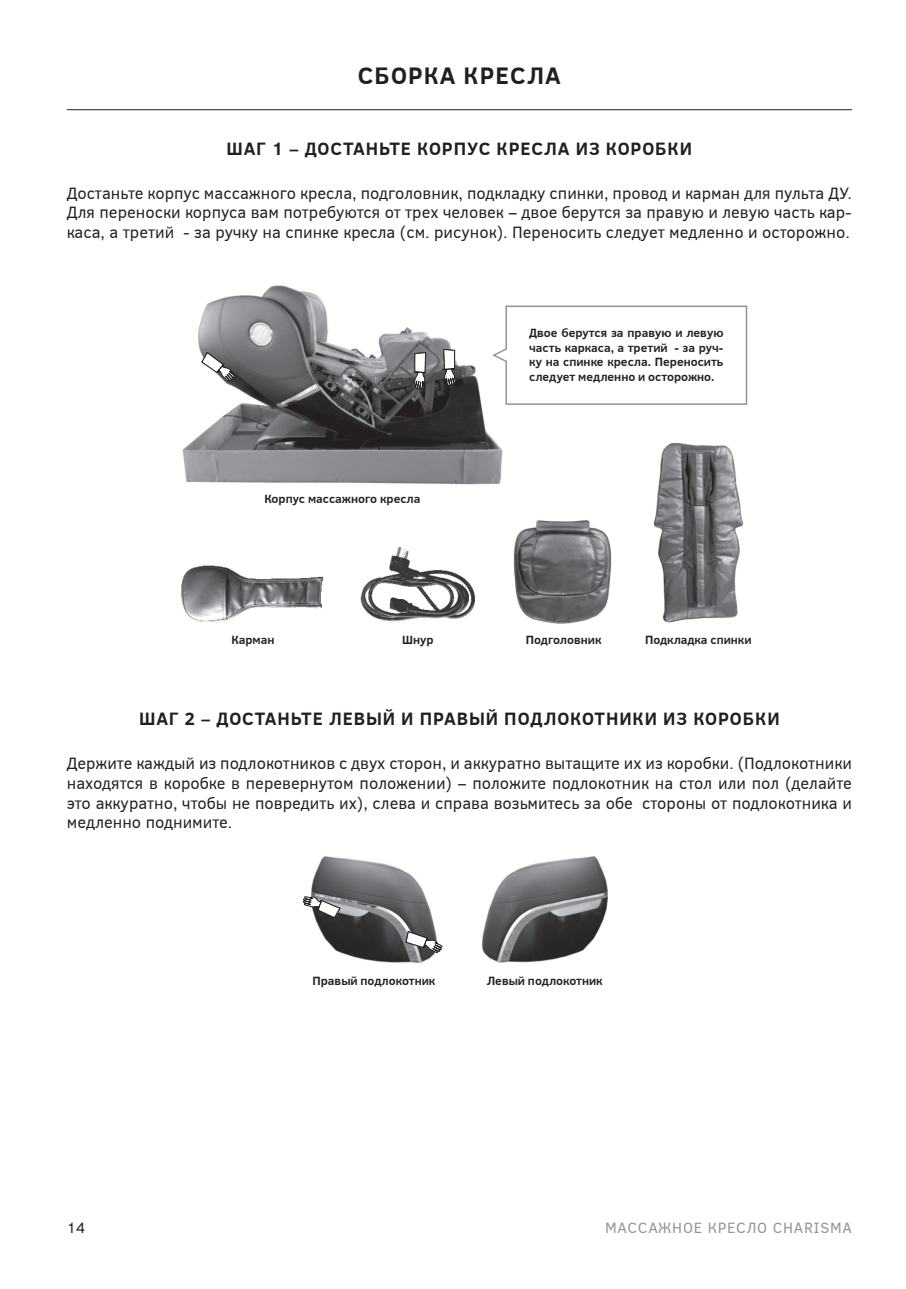
<style>
.page{position:relative;width:906px;height:1289px;background:#fff}
.page>*{position:absolute;margin:0;border:0;box-sizing:border-box;transform-origin:0 0}
.t1{font:700 24px "Clear Sans";letter-spacing:.05em;color:#231f20}
.t2{font:700 18px "Clear Sans";letter-spacing:.05em;color:#231f20}
.t3{font:16.5px/19.8px "Clear Sans";color:#231f20;text-align:justify}
.t4{font:15px "Clear Sans";letter-spacing:.05em;color:#939598}
.t5{font:15px "Clear Sans";color:#231f20}
.t6{font:700 12px/14.4px "Clear Sans";color:#231f20;text-align:justify}
</style>
<div class="page">
<hr style="left:67px;top:109px;width:785px;height:1px;background:#231f20">
<img style="left:182px;top:285px;width:321px;height:200px">
<svg style="left:201px;top:351px;width:35px;height:31px"></svg>
<svg style="left:443px;top:348px;width:13px;height:50px"></svg>
<svg style="left:413px;top:352px;width:13px;height:49px"></svg>
<svg style="left:490px;top:305px;width:258px;height:100px"></svg>
<img style="left:181px;top:565px;width:143px;height:58px">
<img style="left:360px;top:547px;width:116px;height:75px">
<img style="left:653px;top:442px;width:91px;height:181px">
<img style="left:513px;top:520px;width:99px;height:104px">
<img style="left:311px;top:856px;width:124px;height:107px">
<img style="left:482px;top:856px;width:126px;height:107px">
<svg style="left:405px;top:930px;width:38px;height:23px"></svg>
<svg style="left:303px;top:894px;width:38px;height:24px"></svg>
<p class="t1" style="left:358px;top:62px;width:205px">СБОРКА КРЕСЛА</p>
<p class="t2" style="left:226px;top:138px;width:467px">ШАГ 1 – ДОСТАНЬТЕ КОРПУС КРЕСЛА ИЗ КОРОБКИ</p>
<p class="t3" style="left:67px;top:182px;width:786px">Достаньте корпус массажного кресла, подголовник, подкладку спинки, провод и карман для пульта ДУ.<br>Для переноски корпуса вам потребуются от трех человек – двое берутся за правую и левую часть кар&shy;каса, а третий - за ручку на спинке кресла (см. рисунок). Переносить следует медленно и осторожно.</p>
<p class="t6" style="left:264px;top:491px;width:158px">Корпус массажного кресла</p>
<p class="t6" style="left:529px;top:326px;width:196px">Двое берутся за правую и левую часть каркаса, а третий - за руч&shy;ку на спинке кресла. Переносить следует медленно и осторожно.</p>
<p class="t6" style="left:232px;top:632px;width:44px">Карман</p>
<p class="t6" style="left:402px;top:632px;width:33px">Шнур</p>
<p class="t6" style="left:526px;top:632px;width:77px">Подголовник</p>
<p class="t6" style="left:645px;top:632px;width:108px">Подкладка спинки</p>
<p class="t2" style="left:139px;top:708px;width:642px">ШАГ 2 – ДОСТАНЬТЕ ЛЕВЫЙ И ПРАВЫЙ ПОДЛОКОТНИКИ ИЗ КОРОБКИ</p>
<p class="t3" style="left:67px;top:753px;width:786px">Держите каждый из подлокотников с двух сторон, и аккуратно вытащите их из коробки. (Подлокотники находятся в коробке в перевернутом положении) – положите подлокотник на стол или пол (делайте это аккуратно, чтобы не повредить их), слева и справа возьмитесь за обе стороны от подлокотника и медленно поднимите.</p>
<p class="t6" style="left:312px;top:972px;width:124px">Правый подлокотник</p>
<p class="t6" style="left:487px;top:972px;width:117px">Левый подлокотник</p>
<p class="t5" style="left:67px;top:1219px;width:20px">14</p>
<p class="t4" style="left:605px;top:1219px;width:248px">МАССАЖНОЕ КРЕСЛО CHARISMA</p>
</div>
